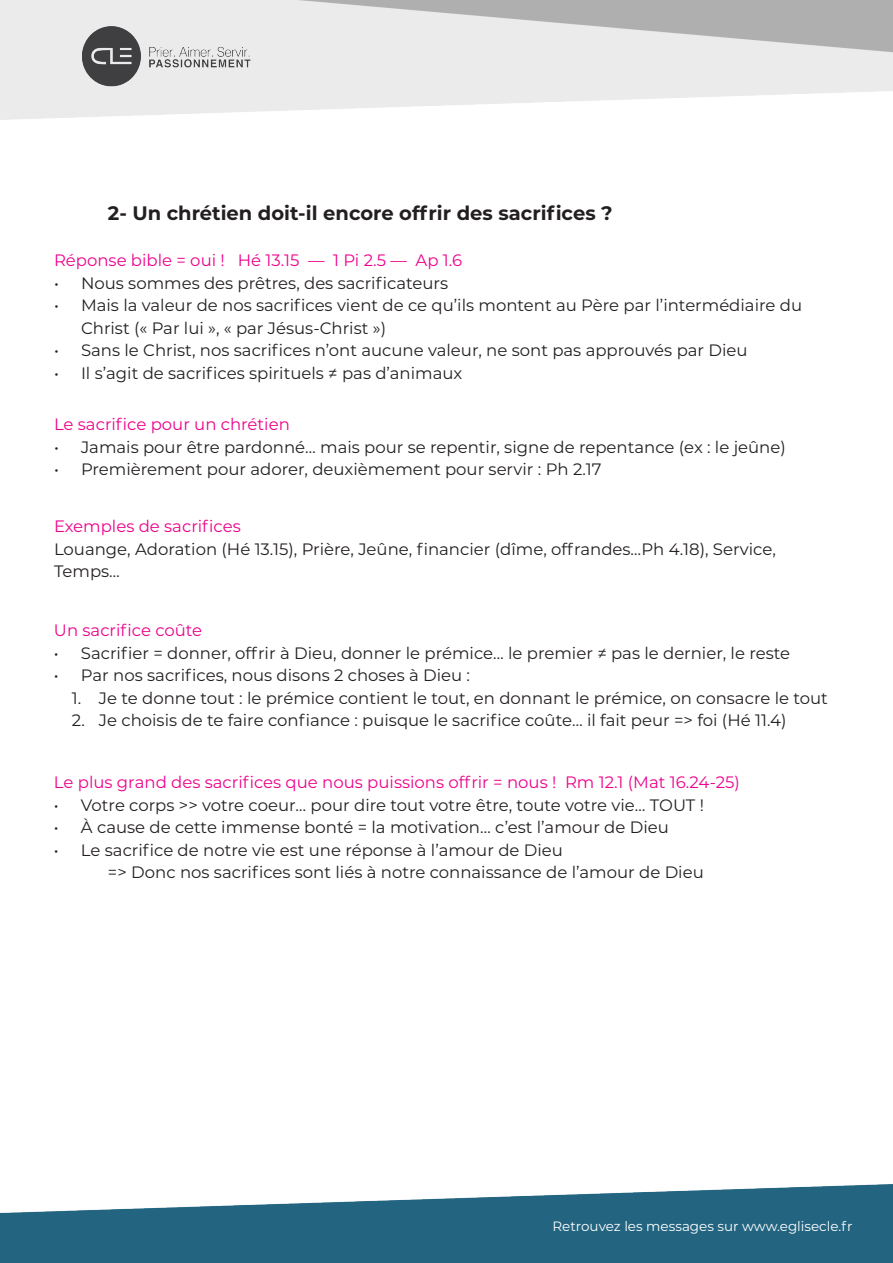
<style>
.page{position:relative;width:893px;height:1263px;background:#fff}
.page>*{position:absolute;margin:0;border:0;box-sizing:border-box;transform-origin:0 0}
.t1{font:700 19.5px "Montserrat";color:#231f20}
.t2{font:16.5px/22.5px "Montserrat";color:#231f20}
.t3{font:16.5px "Montserrat";color:#ed028c}
.t4{font:13.5px "Montserrat";color:#fff}
</style>
<div class="page">
<img style="left:0;top:0;width:893px;height:1263px">
<img style="left:83px;top:27px;width:187px;height:75px">
<p class="t1" style="left:108px;top:199px;width:506px">2- Un chrétien doit-il encore offrir des sacrifices ?</p>
<p class="t3" style="left:54px;top:249px;width:410px">Réponse bible = oui ! Hé 13.15 — 1 Pi 2.5 — Ap 1.6</p>
<p class="t2" style="left:54px;top:271px;width:396px">• Nous sommes des prêtres, des sacrificateurs</p>
<p class="t2" style="left:81px;top:293px;width:723px;text-indent:-27px">• Mais la valeur de nos sacrifices vient de ce qu’ils montent au Père par l’intermédiaire du<br>Christ (« Par lui », « par Jésus-Christ »)</p>
<p class="t2" style="left:54px;top:338px;width:695px">• Sans le Christ, nos sacrifices n’ont aucune valeur, ne sont pas approuvés par Dieu</p>
<p class="t2" style="left:54px;top:361px;width:410px">• Il s’agit de sacrifices spirituels ≠ pas d’animaux</p>
<p class="t3" style="left:54px;top:413px;width:237px">Le sacrifice pour un chrétien</p>
<p class="t2" style="left:54px;top:435px;width:733px">• Jamais pour être pardonné… mais pour se repentir, signe de repentance (ex : le jeûne)</p>
<p class="t2" style="left:54px;top:457px;width:549px">• Premièrement pour adorer, deuxièmement pour servir : Ph 2.17</p>
<p class="t3" style="left:54px;top:515px;width:188px">Exemples de sacrifices</p>
<p class="t2" style="left:54px;top:537px;width:723px">Louange, Adoration (Hé 13.15), Prière, Jeûne, financier (dîme, offrandes…Ph 4.18), Service,<br>Temps…</p>
<p class="t3" style="left:54px;top:619px;width:150px">Un sacrifice coûte</p>
<p class="t2" style="left:54px;top:641px;width:738px">• Sacrifier = donner, offrir à Dieu, donner le prémice… le premier ≠ pas le dernier, le reste</p>
<p class="t2" style="left:54px;top:664px;width:418px">• Par nos sacrifices, nous disons 2 choses à Dieu :</p>
<p class="t2" style="left:72px;top:686px;width:757px">1. Je te donne tout : le prémice contient le tout, en donnant le prémice, on consacre le tout</p>
<p class="t2" style="left:72px;top:709px;width:716px">2. Je choisis de te faire confiance : puisque le sacrifice coûte… il fait peur =&gt; foi (Hé 11.4)</p>
<p class="t3" style="left:54px;top:771px;width:687px">Le plus grand des sacrifices que nous puissions offrir = nous ! Rm 12.1 (Mat 16.24-25)</p>
<p class="t2" style="left:54px;top:793px;width:652px">• Votre corps &gt;&gt; votre coeur… pour dire tout votre être, toute votre vie… TOUT !</p>
<p class="t2" style="left:54px;top:815px;width:616px">• À cause de cette immense bonté = la motivation… c’est l’amour de Dieu</p>
<p class="t2" style="left:54px;top:838px;width:510px">• Le sacrifice de notre vie est une réponse à l’amour de Dieu</p>
<p class="t2" style="left:108px;top:860px;width:597px">=&gt; Donc nos sacrifices sont liés à notre connaissance de l’amour de Dieu</p>
<p class="t4" style="left:552px;top:1216px;width:301px">Retrouvez les messages sur www.eglisecle.fr</p>
</div>
